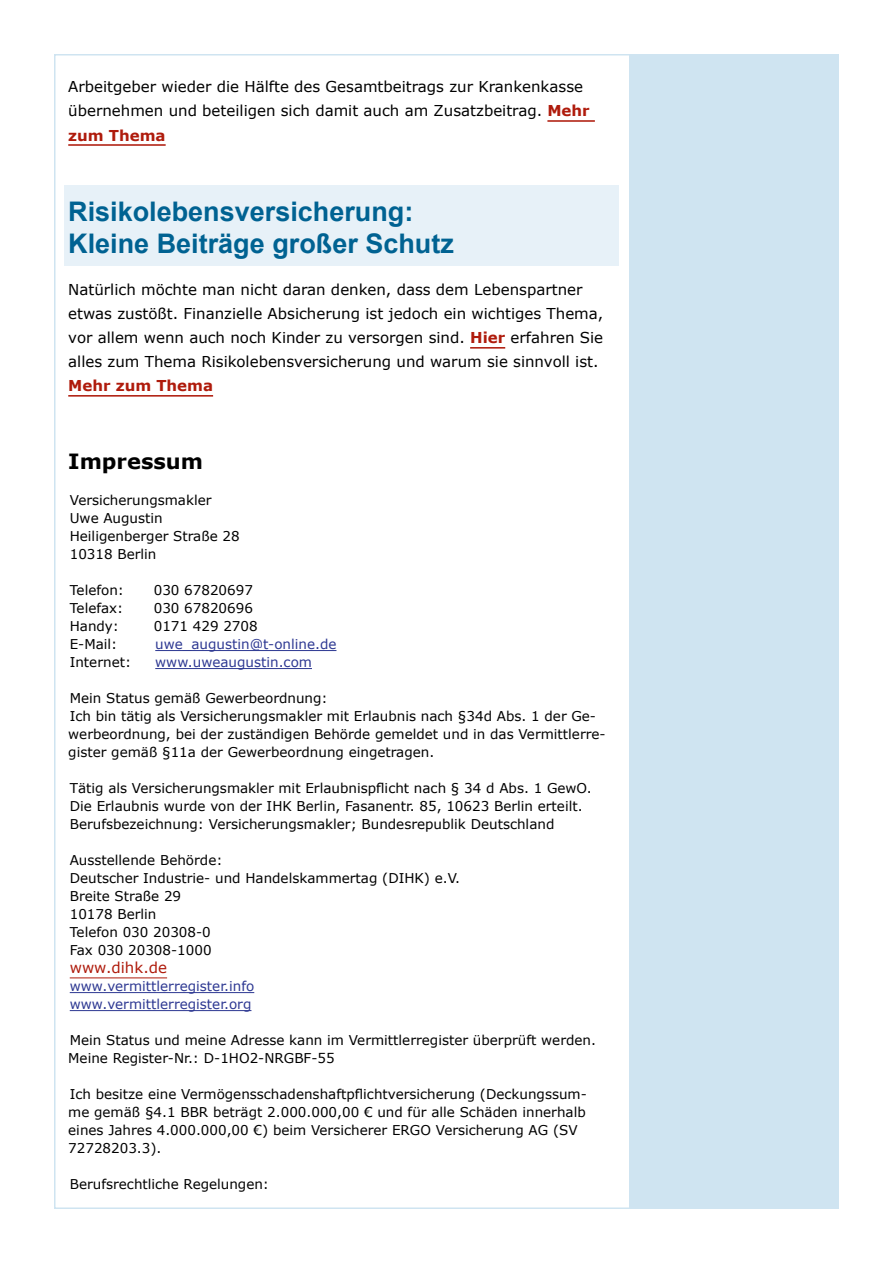
<style>
.page{position:relative;width:893px;height:1263px;background:#fff}
.page>*{position:absolute;margin:0;border:0;box-sizing:border-box;transform-origin:0 0}
.t1{font:700 27px/32.4px "Arial";color:#006292}
.t2{font:700 21px "Verdana";color:#000}
.t3{font:15px/24px "Verdana";color:#000}
.t4{font:700 15px "Verdana";color:#af1b0c}
.t5{font:15px "Verdana";color:#af1b0c}
.t6{font:13.5px/18px "Verdana";color:#000}
.t7{font:13.5px/18px "Verdana";color:#2d3892}
.s1{font-weight:700;color:#af1b0c}
</style>
<div class="page">
<div style="left:64px;top:185px;width:555px;height:81px;background:#e7f1f8"></div>
<hr style="left:547px;top:120px;width:48px;height:2px;background:#af1b0c">
<hr style="left:68px;top:144px;width:98px;height:2px;background:#af1b0c">
<hr style="left:470px;top:347px;width:35px;height:2px;background:#af1b0c">
<hr style="left:68px;top:395px;width:145px;height:2px;background:#af1b0c">
<hr style="left:155px;top:650px;width:181px;height:1px;background:#2d3892">
<hr style="left:155px;top:668px;width:157px;height:1px;background:#2d3892">
<hr style="left:70px;top:977px;width:97px;height:1px;background:#af1b0c">
<hr style="left:70px;top:992px;width:184px;height:1px;background:#2d3892">
<hr style="left:70px;top:1010px;width:181px;height:1px;background:#2d3892">
<div style="left:629px;top:54px;width:210px;height:1155px;background:#cfe4f1"></div>
<p class="t3" style="left:68px;top:75px;width:523px">Arbeitgeber wieder die Hälfte des Gesamtbeitrags zur Krankenkasse übernehmen und beteiligen sich damit auch am Zusatzbeitrag. <span class="s1">Mehr zum Thema</span></p>
<h1 class="t1" style="left:68px;top:196px;width:387px">Risikolebensversicherung:<br>Kleine Beiträge großer Schutz</h1>
<p class="t3" style="left:68px;top:278px;width:537px">Natürlich möchte man nicht daran denken, dass dem Lebenspartner etwas zustößt. Finanzielle Absicherung ist jedoch ein wichtiges Thema, vor allem wenn auch noch Kinder zu versorgen sind. <span class="s1">Hier</span> erfahren Sie alles zum Thema Risikolebensversicherung und warum sie sinnvoll ist.</p>
<p class="t4" style="left:68px;top:375px;width:146px">Mehr zum Thema</p>
<h2 class="t2" style="left:68px;top:447px;width:136px">Impressum</h2>
<p class="t6" style="left:70px;top:491px;width:171px">Versicherungsmakler<br>Uwe Augustin<br>Heiligenberger Straße 28<br>10318 Berlin</p>
<p class="t6" style="left:70px;top:581px;width:56px">Telefon:</p>
<p class="t6" style="left:154px;top:581px;width:101px">030 67820697</p>
<p class="t6" style="left:70px;top:599px;width:55px">Telefax:</p>
<p class="t6" style="left:154px;top:599px;width:101px">030 67820696</p>
<p class="t6" style="left:70px;top:617px;width:51px">Handy:</p>
<p class="t6" style="left:154px;top:617px;width:105px">0171 429 2708</p>
<p class="t6" style="left:70px;top:635px;width:49px">E-Mail:</p>
<p class="t7" style="left:155px;top:635px;width:183px">uwe_augustin@t-online.de</p>
<p class="t6" style="left:70px;top:653px;width:63px">Internet:</p>
<p class="t7" style="left:155px;top:653px;width:158px">www.uweaugustin.com</p>
<p class="t6" style="left:68px;top:689px;width:539px">Mein Status gemäß Gewerbeordnung:<br>Ich bin tätig als Versicherungsmakler mit Erlaubnis nach §34d Abs. 1 der Ge&shy;werbeordnung, bei der zuständigen Behörde gemeldet und in das Vermittlerre&shy;gister gemäß §11a der Gewerbeordnung eingetragen.</p>
<p class="t6" style="left:70px;top:779px;width:524px">Tätig als Versicherungsmakler mit Erlaubnispflicht nach § 34 d Abs. 1 GewO.<br>Die Erlaubnis wurde von der IHK Berlin, Fasanentr. 85, 10623 Berlin erteilt.<br>Berufsbezeichnung: Versicherungsmakler; Bundesrepublik Deutschland</p>
<p class="t6" style="left:70px;top:851px;width:392px">Ausstellende Behörde:<br>Deutscher Industrie- und Handelskammertag (DIHK) e.V.<br>Breite Straße 29<br>10178 Berlin<br>Telefon 030 20308-0<br>Fax 030 20308-1000</p>
<p class="t5" style="left:70px;top:958px;width:99px">www.dihk.de</p>
<p class="t7" style="left:70px;top:977px;width:186px">www.vermittlerregister.info www.vermittlerregister.org</p>
<p class="t6" style="left:68px;top:1031px;width:529px">Mein Status und meine Adresse kann im Vermittlerregister überprüft werden.<br>Meine Register-Nr.: D-1HO2-NRGBF-55</p>
<p class="t6" style="left:68px;top:1085px;width:520px">Ich besitze eine Vermögensschadenshaftpflichtversicherung (Deckungssum&shy;me gemäß §4.1 BBR beträgt 2.000.000,00 € und für alle Schäden innerhalb eines Jahres 4.000.000,00 €) beim Versicherer ERGO Versicherung AG (SV 72728203.3).</p>
<p class="t6" style="left:70px;top:1175px;width:201px">Berufsrechtliche Regelungen:</p>
</div>
